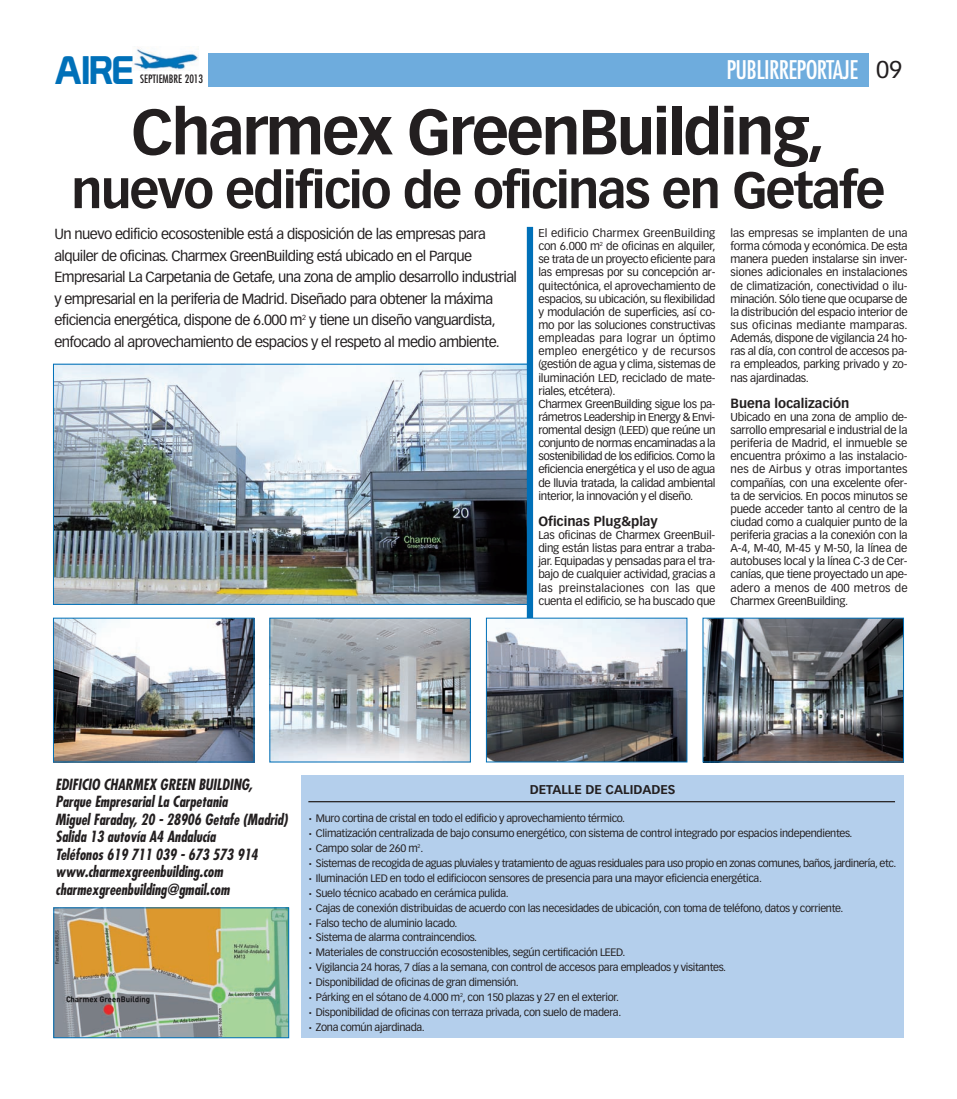
<style>
.page{position:relative;width:957px;height:1099px;background:#fff}
.page>*{position:absolute;margin:0;border:0;box-sizing:border-box;transform-origin:0 0}
.t1{font:700 62.5px "Vectora LH";letter-spacing:-.035em;color:#231f20}
.t2{font:700 50px "Vectora LH";letter-spacing:-.035em;color:#231f20}
.t3{font:38.88px "Prototype";color:#0070b8}
.t4{font:condensed 25px "Futura";letter-spacing:-.025em;color:#fff}
.t5{font:italic 700 condensed 15px/17.5px "Futura";color:#231f20;scale:.95 1}
.t6{font:14.38px/21.5px "Vectora LH";letter-spacing:-.04em;color:#231f20}
.t7{font:700 13.12px "Vectora LH";color:#231f20}
.t8{font:700 12.5px "Vectora LH";color:#231f20}
.t9{font:11.25px/13.1px "Vectora LH";letter-spacing:-.02em;color:#231f20;text-align:justify}
.t10{font:condensed 11.25px "Futura";color:#231f20}
.t11{font:10.62px/14.9px "Vectora LH";letter-spacing:-.03em;color:#231f20}
.s1{font-family:"Vectora LH";font-stretch:normal;font-size:23.75px;color:#231f20}
.s2{font-weight:900}
</style>
<div class="page">
<div style="left:208px;top:53px;width:660px;height:33px;background:#6eacdd"></div>
<img style="left:132px;top:47px;width:67px;height:24px">
<img style="left:55px;top:366px;width:471px;height:236px">
<div style="left:53px;top:364px;width:475px;height:240px;border:1px solid #0070b8"></div>
<div style="left:527px;top:227px;width:6px;height:404px;background:#0070b8"></div>
<img style="left:55px;top:909px;width:232px;height:127px">
<div style="left:53px;top:907px;width:236px;height:131px;border:1px solid #0070b8"></div>
<div style="left:301px;top:775px;width:603px;height:263px;background:#b4cfec"></div>
<hr style="left:308px;top:801px;width:587px;height:1px;background:#231f20">
<img style="left:55px;top:620px;width:197px;height:140px">
<div style="left:53px;top:618px;width:201px;height:144px;border:1px solid #0070b8"></div>
<img style="left:271px;top:620px;width:198px;height:140px">
<div style="left:269px;top:618px;width:202px;height:144px;border:1px solid #0070b8"></div>
<img style="left:488px;top:620px;width:197px;height:140px">
<div style="left:486px;top:618px;width:201px;height:144px;border:1px solid #0070b8"></div>
<img style="left:704px;top:620px;width:198px;height:140px">
<div style="left:702px;top:618px;width:202px;height:144px;border:1px solid #0070b8"></div>
<p class="t3" style="left:55px;top:56px;width:81px">AIRE</p>
<p class="t10" style="left:140px;top:74px;width:64px">SEPTIEMBRE 2013</p>
<p class="t4" style="left:726px;top:58px;width:177px">PUBLIRREPORTAJE <span class="s1">09</span></p>
<p class="t1" style="left:131px;top:106px;width:696px">Charmex GreenBuilding,</p>
<p class="t2" style="left:71px;top:169px;width:815px">nuevo edificio de oficinas en Getafe</p>
<p class="t6" style="left:54px;top:224px;width:464px">Un nuevo edificio ecosostenible está a disposición de las empresas para alquiler de oficinas. Charmex GreenBuilding está ubicado en el Parque Empresarial La Carpetania de Getafe, una zona de amplio desarrollo industrial y empresarial en la periferia de Madrid. Diseñado para obtener la máxima eficiencia energética, dispone de 6.000 m<sup>2</sup> y tiene un diseño vanguardista, enfocado al aprovechamiento de espacios y el respeto al medio ambiente.</p>
<p class="t9" style="left:538px;top:227px;width:179px;text-align:left">El edificio Charmex GreenBuilding con 6.000 m<sup>2</sup> de oficinas en alquiler, se trata de un proyecto eficiente para las empresas por su concepción ar&shy;quitectónica, el aprovechamiento de espacios, su ubicación, su flexibilidad y modulación de superficies, así co&shy;mo por las soluciones constructivas empleadas para lograr un óptimo empleo energético y de recursos (gestión de agua y clima, sistemas de iluminación LED, reciclado de mate&shy;riales, etcétera).<br>Charmex GreenBuilding sigue los pa&shy;rámetros Leadership in Energy &amp; Envi&shy;romental design (LEED) que reúne un conjunto de normas encaminadas a la sostenibilidad de los edificios. Como la eficiencia energética y el uso de agua de lluvia tratada, la calidad ambiental interior, la innovación y el diseño.</p>
<p class="t7" style="left:538px;top:515px;width:121px">Oficinas Plug&amp;play</p>
<p class="t9" style="left:538px;top:529px;width:179px">Las oficinas de Charmex GreenBuil&shy;ding están listas para entrar a traba&shy;jar. Equipadas y pensadas para el tra&shy;bajo de cualquier actividad, gracias a las preinstalaciones con las que cuenta el edificio, se ha buscado que</p>
<p class="t9" style="left:730px;top:227px;width:179px">las empresas se implanten de una forma cómoda y económica. De esta manera pueden instalarse sin inver&shy;siones adicionales en instalaciones de climatización, conectividad o ilu&shy;minación. Sólo tiene que ocuparse de la distribución del espacio interior de sus oficinas mediante mamparas.<br>Además, dispone de vigilancia 24 ho&shy;ras al día, con control de accesos pa&shy;ra empleados, parking privado y zo&shy;nas ajardinadas.</p>
<p class="t7" style="left:730px;top:397px;width:120px">Buena localización</p>
<p class="t9" style="left:730px;top:411px;width:179px">Ubicado en una zona de amplio de&shy;sarrollo empresarial e industrial de la periferia de Madrid, el inmueble se encuentra próximo a las instalacio&shy;nes de Airbus y otras importantes compañías, con una excelente ofer&shy;ta de servicios. En pocos minutos se puede acceder tanto al centro de la ciudad como a cualquier punto de la periferia gracias a la conexión con la A-4, M-40, M-45 y M-50, la línea de autobuses local y la línea C-3 de Cer&shy;canías, que tiene proyectado un ape&shy;adero a menos de 400 metros de Charmex GreenBuilding.</p>
<p class="t5" style="left:55px;top:776px;width:248px">EDIFICIO CHARMEX GREEN BUILDING, Parque Empresarial La Carpetania<br>Miguel Faraday, 20 - 28906 Getafe (Madrid)<br>Salida 13 autovía A4 Andalucía<br>Teléfonos 619 711 039 - 673 573 914 www.charmexgreenbuilding.com charmexgreenbuilding@gmail.com</p>
<p class="t8" style="left:530px;top:784px;width:147px">DETALLE DE CALIDADES</p>
<p class="t11" style="left:309px;top:811px;width:589px"><span class="s2">·</span> Muro cortina de cristal en todo el edificio y aprovechamiento térmico.<br><span class="s2">·</span> Climatización centralizada de bajo consumo energético, con sistema de control integrado por espacios independientes.<br><span class="s2">·</span> Campo solar de 260 m<sup>2</sup>.<br><span class="s2">·</span> Sistemas de recogida de aguas pluviales y tratamiento de aguas residuales para uso propio en zonas comunes, baños, jardinería, etc. <span class="s2">·</span> Iluminación LED en todo el edificiocon sensores de presencia para una mayor eficiencia energética.<br><span class="s2">·</span> Suelo técnico acabado en cerámica pulida.<br><span class="s2">·</span> Cajas de conexión distribuidas de acuerdo con las necesidades de ubicación, con toma de teléfono, datos y corriente.<br><span class="s2">·</span> Falso techo de aluminio lacado.<br><span class="s2">·</span> Sistema de alarma contraincendios.<br><span class="s2">·</span> Materiales de construcción ecosostenibles, según certificación LEED.<br><span class="s2">·</span> Vigilancia 24 horas, 7 días a la semana, con control de accesos para empleados y visitantes.<br><span class="s2">·</span> Disponibilidad de oficinas de gran dimensión.<br><span class="s2">·</span> Párking en el sótano de 4.000 m<sup>2</sup>, con 150 plazas y 27 en el exterior.<br><span class="s2">·</span> Disponibilidad de oficinas con terraza privada, con suelo de madera.<br><span class="s2">·</span> Zona común ajardinada.</p>
</div>
